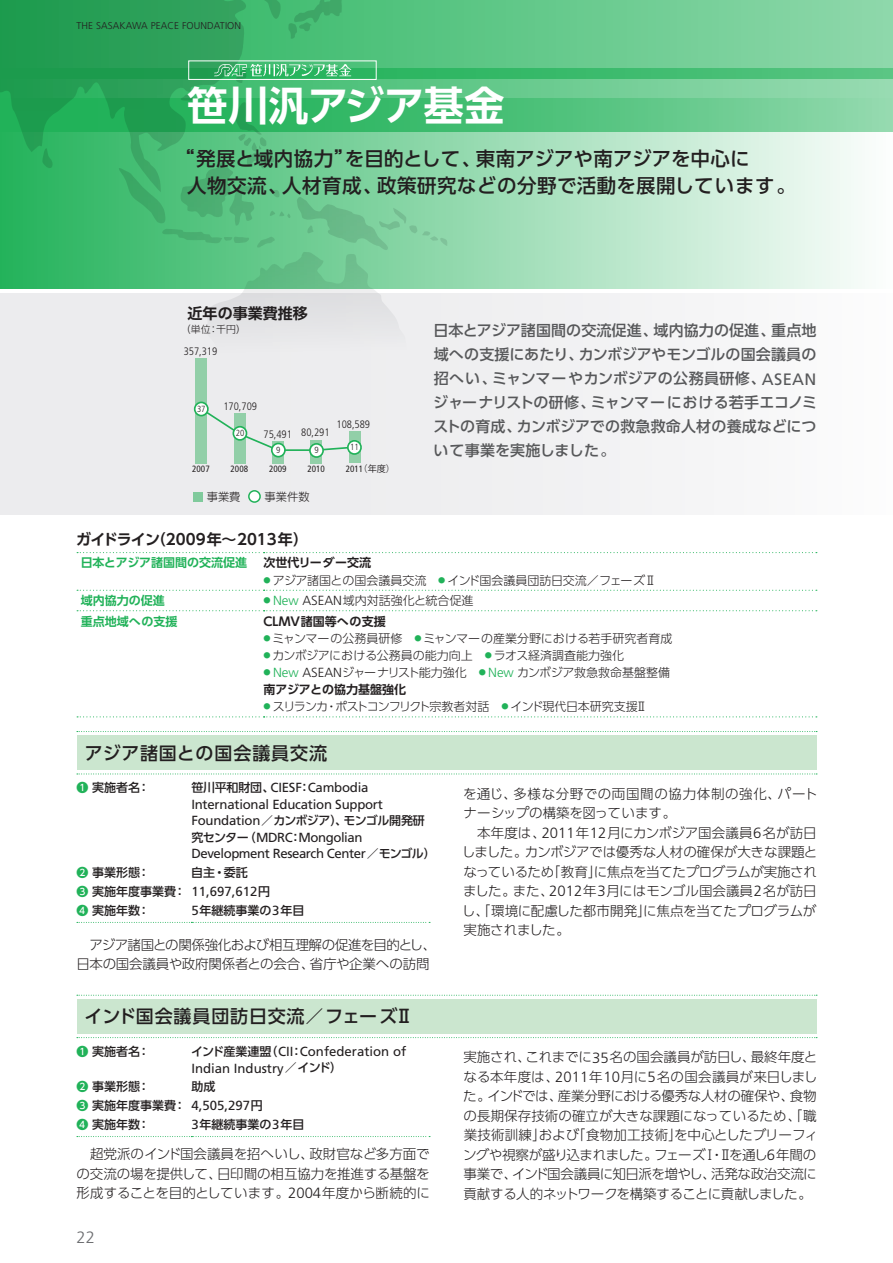
<style>
.page{position:relative;width:893px;height:1263px;background:#fff}
.page>*{position:absolute;margin:0;border:0;box-sizing:border-box;transform-origin:0 0}
.t1{font:700 40.5px "UD Shin Go Pro De";letter-spacing:-.005em;color:#fff}
.t2{font:500 19.5px/27px "UD Shin Go Pro";letter-spacing:.02em;color:#231f20}
.t3{font:500 18px "UD Shin Go Pro";letter-spacing:.05em;color:#231f20}
.t4{font:300 16.5px "Frutiger";color:#6c6d70}
.t5{font:500 15px/24px "UD Shin Go Pro";letter-spacing:.01em;color:#57585a;text-align:justify}
.t6{font:700 15px "UD Shin Go Pro De";color:#231f20}
.t7{font:300 13.5px/19.5px "UD Shin Go Pro";letter-spacing:-.015em;color:#231f20}
.t8{font:300 13.5px/19.5px "UD Shin Go Pro";letter-spacing:.04em;color:#231f20}
.t9{font:13.2px/16.5px "Frutiger";letter-spacing:-.02em;color:#231f20}
.t10{font:13.2px/16.5px "Frutiger";color:#231f20}
.t11{font:300 12px "UD Shin Go Pro";color:#231f20}
.t12{font:500 12px/18.8px "UD Shin Go Pro";color:#231f20}
.t13{font:300 12px "UD Shin Go Pro";letter-spacing:-.07em;color:#231f20}
.t14{font:700 12px "UD Shin Go Pro De";color:#231f20}
.t15{font:700 12px "UD Shin Go Pro De";color:#21b259}
.t16{font:500 12px "UD Shin Go Pro";letter-spacing:-.045em;color:#231f20}
.t17{font:300 11.25px "UD Shin Go Pro";color:#231f20}
.t18{font:300 condensed 10.8px "Frutiger";color:#231f20}
.t19{font:300 9.9px "Frutiger";letter-spacing:.01em;color:#231f20}
.t20{font:300 9.9px "UD Shin Go Pro";color:#231f20}
.t21{font:condensed 9.15px "Frutiger";color:#231f20}
.t22{font:300 condensed 8.85px "Frutiger";color:#231f20}
.s1{font-family:"Frutiger";font-weight:400;font-size:16.5px}
.s2{font-family:"Koz Go Pro";font-stretch:normal}
.s3{font-family:"Frutiger";font-size:13.2px;color:#21b259}
.s4{font-family:"Frutiger";font-size:13.2px}
.s5{color:#21b259}
.s6{font-family:"UD Shin Go Pro";font-weight:500;font-size:12px}
.s7{font-family:"Frutiger";font-weight:400;font-size:13.2px}
.s8{font-family:"UD Shin Go Pro";font-weight:500;font-size:12px;color:#21b259}
.s9{font-family:"Frutiger";font-size:14.85px}
</style>
<div class="page">
<div style="left:0;top:293px;width:893px;height:221px;background:#ececee"></div>
<div style="left:196px;top:358px;width:11px;height:105px;background:#92cfa8"></div>
<div style="left:234px;top:413px;width:11px;height:50px;background:#92cfa8"></div>
<svg style="left:272px;top:441px;width:12px;height:22px"></svg>
<div style="left:311px;top:440px;width:11px;height:23px;background:#92cfa8"></div>
<div style="left:349px;top:431px;width:11px;height:32px;background:#92cfa8"></div>
<svg style="left:199px;top:412px;width:81px;height:40px"></svg>
<hr style="left:278px;top:449px;width:38px;height:2px;background:#21b259">
<svg style="left:322px;top:445px;width:26px;height:6px"></svg>
<div style="left:309px;top:443px;width:15px;height:15px;background:#fff;border:2px solid #21b259;border-radius:50%"></div>
<div style="left:271px;top:443px;width:15px;height:14px;background:#fff;border:2px solid #21b259;border-radius:50%"></div>
<div style="left:233px;top:426px;width:14px;height:15px;background:#fff;border:2px solid #21b259;border-radius:50%"></div>
<div style="left:194px;top:402px;width:15px;height:14px;background:#fff;border:2px solid #21b259;border-radius:50%"></div>
<div style="left:347px;top:440px;width:15px;height:15px;background:#fff;border:2px solid #21b259;border-radius:50%"></div>
<div style="left:193px;top:492px;width:10px;height:9px;background:#80ca9c"></div>
<div style="left:248px;top:490px;width:13px;height:13px;background:#fff;border:2px solid #21b259;border-radius:50%"></div>
<svg style="left:456px;top:79px;width:437px;height:20px"></svg>
<svg style="left:456px;top:0;width:437px;height:79px"></svg>
<svg style="left:456px;top:99px;width:437px;height:190px"></svg>
<svg style="left:77px;top:552px;width:740px;height:1px"></svg>
<svg style="left:77px;top:590px;width:740px;height:1px"></svg>
<svg style="left:77px;top:610px;width:740px;height:1px"></svg>
<svg style="left:77px;top:716px;width:740px;height:1px"></svg>
<div style="left:77px;top:736px;width:739px;height:34px;background:#cbe6cf"></div>
<svg style="left:77px;top:731px;width:740px;height:1px"></svg>
<svg style="left:77px;top:774px;width:740px;height:1px"></svg>
<svg style="left:77px;top:922px;width:353px;height:1px"></svg>
<div style="left:77px;top:999px;width:739px;height:34px;background:#cbe6cf"></div>
<svg style="left:77px;top:995px;width:740px;height:1px"></svg>
<svg style="left:77px;top:1037px;width:740px;height:1px"></svg>
<svg style="left:77px;top:1136px;width:353px;height:1px"></svg>
<svg style="left:0;top:0;width:456px;height:289px"></svg>
<svg style="left:41px;top:147px;width:12px;height:22px"></svg>
<svg style="left:288px;top:0;width:58px;height:39px"></svg>
<svg style="left:235px;top:80px;width:12px;height:3px"></svg>
<svg style="left:116px;top:94px;width:332px;height:291px"></svg>
<img style="left:190px;top:63px;width:184px;height:15px">
<div style="left:188px;top:61px;width:188px;height:19px;border:1px solid #fff"></div>
<p class="t19" style="left:77px;top:20px;width:166px">THE SASAKAWA PEACE FOUNDATION</p>
<h1 class="t1" style="left:187px;top:72px;width:319px">笹川汎アジア基金</h1>
<h2 class="t2" style="left:187px;top:145px;width:610px;text-indent:-12px">“発展と域内協力”を目的として、東南アジアや南アジアを中心に<br>人物交流、人材育成、政策研究などの分野で活動を展開しています。</h2>
<p class="t6" style="left:188px;top:301px;width:122px">近年の事業費推移</p>
<p class="t20" style="left:181px;top:321px;width:67px">（単位：千円）</p>
<p class="t18" style="left:184px;top:345px;width:35px">357,319</p>
<p class="t22" style="left:197px;top:404px;width:10px">37</p>
<p class="t18" style="left:223px;top:400px;width:35px">170,709</p>
<p class="t22" style="left:236px;top:428px;width:10px">20</p>
<p class="t18" style="left:263px;top:428px;width:30px">75,491</p>
<p class="t18" style="left:301px;top:426px;width:30px">80,291</p>
<p class="t18" style="left:336px;top:418px;width:35px">108,589</p>
<p class="t5" style="left:433px;top:318px;width:385px">日本とアジア諸国間の交流促進、域内協力の促進、重点地域への支援にあたり、カンボジアやモンゴルの国会議員の招へい、ミャンマーやカンボジアの公務員研修、<span class="s1">ASEAN</span>ジャーナリストの研修、ミャンマーにおける若手エコノミストの育成、カンボジアでの救急救命人材の養成などにつ</p>
<p class="t22" style="left:276px;top:445px;width:6px">9</p>
<p class="t22" style="left:314px;top:445px;width:6px">9</p>
<p class="t5" style="left:434px;top:438px;width:183px">いて事業を実施しました。</p>
<p class="t22" style="left:350px;top:442px;width:10px">11</p>
<p class="t21" style="left:192px;top:464px;width:19px">2007</p>
<p class="t21" style="left:231px;top:464px;width:19px">2008</p>
<p class="t21" style="left:269px;top:464px;width:19px">2009</p>
<p class="t21" style="left:307px;top:464px;width:19px">2010</p>
<p class="t21" style="left:346px;top:464px;width:51px">2011<span class="s2">（年度）</span></p>
<p class="t17" style="left:207px;top:488px;width:35px">事業費</p>
<p class="t17" style="left:265px;top:488px;width:46px">事業件数</p>
<p class="t6" style="left:76px;top:527px;width:234px">ガイドライン（2009年～2013年）</p>
<p class="t15" style="left:81px;top:553px;width:168px">日本とアジア諸国間の交流促進</p>
<p class="t14" style="left:264px;top:553px;width:109px">次世代リーダー交流</p>
<p class="t11" style="left:264px;top:570px;width:394px"><sup>●</sup> アジア諸国との国会議員交流 <sup>●</sup> インド国会議員団訪日交流／フェーズⅡ</p>
<p class="t15" style="left:81px;top:591px;width:86px">域内協力の促進</p>
<p class="t11" style="left:264px;top:591px;width:211px"><sup>●</sup> <span class="s3">New</span> <span class="s4">ASEAN</span>域内対話強化と統合促進</p>
<p class="t15" style="left:81px;top:611px;width:98px">重点地域への支援</p>
<p class="t14" style="left:264px;top:611px;width:124px">CLMV諸国等への支援</p>
<p class="t11" style="left:264px;top:628px;width:410px"><sup>●</sup> ミャンマーの公務員研修 <sup>●</sup> ミャンマーの産業分野における若手研究者育成</p>
<p class="t11" style="left:264px;top:645px;width:362px"><sup>●</sup> カンボジアにおける公務員の能力向上 <sup>●</sup> ラオス経済調査能力強化</p>
<p class="t11" style="left:264px;top:663px;width:408px"><sup>●</sup> <span class="s3">New</span> <span class="s4">ASEAN</span>ジャーナリスト能力強化 <sup>●</sup> <span class="s3">New</span> カンボジア救急救命基盤整備</p>
<p class="t14" style="left:264px;top:680px;width:144px">南アジアとの協力基盤強化</p>
<p class="t13" style="left:264px;top:697px;width:385px"><sup>●</sup> スリランカ・ポストコンフリクト宗教者対話 <sup>●</sup> インド現代日本研究支援Ⅱ</p>
<h3 class="t3" style="left:85px;top:738px;width:244px">アジア諸国との国会議員交流</h3>
<p class="t12" style="left:77px;top:778px;width:75px"><span class="s5">❶</span> 実施者名：</p>
<p class="t9" style="left:191px;top:779px;width:193px"><span class="s6">笹川平和財団、</span>CIESF<span class="s6">：</span>Cambodia<br>International Education Support</p>
<p class="t16" style="left:191px;top:811px;width:235px"><span class="s7">Foundation</span>／カンボジア）、モンゴル開発研</p>
<p class="t9" style="left:191px;top:829px;width:246px"><span class="s6">究センター（</span>MDRC<span class="s6">：</span>Mongolian<br>Development Research Center<span class="s6">／モンゴル）</span></p>
<p class="t12" style="left:77px;top:863px;width:75px"><span class="s5">❷</span> 事業形態：</p>
<p class="t12" style="left:191px;top:863px;width:58px">自主・委託</p>
<p class="t9" style="left:77px;top:883px;width:195px"><span class="s8">❸</span> <span class="s6">実施年度事業費：</span> 11,697,612<span class="s6">円</span></p>
<p class="t12" style="left:77px;top:900px;width:75px"><span class="s5">❹</span> 実施年数：</p>
<p class="t12" style="left:191px;top:900px;width:115px"><span class="s7">5</span>年継続事業の<span class="s7">3</span>年目</p>
<p class="t7" style="left:76px;top:934px;width:361px;text-indent:13px">アジア諸国との関係強化および相互理解の促進を目的とし、日本の国会議員や政府関係者との会合、省庁や企業への訪問</p>
<h3 class="t3" style="left:85px;top:1002px;width:330px">インド国会議員団訪日交流／フェーズⅡ</h3>
<p class="t12" style="left:77px;top:1041px;width:75px"><span class="s5">❶</span> 実施者名：</p>
<p class="t10" style="left:191px;top:1043px;width:217px"><span class="s6">インド産業連盟（</span>CII<span class="s6">：</span>Confederation of<br>Indian Industry<span class="s6">／インド）</span></p>
<p class="t12" style="left:77px;top:1077px;width:75px"><span class="s5">❷</span> 事業形態：</p>
<p class="t12" style="left:77px;top:1077px;width:188px;text-indent:115px">助成<br><span class="s5">❸</span> 実施年度事業費： <span class="s7">4,505,297</span>円<br><span class="s5">❹</span> 実施年数：</p>
<p class="t12" style="left:191px;top:1114px;width:115px"><span class="s7">3</span>年継続事業の<span class="s7">3</span>年目</p>
<p class="t7" style="left:76px;top:1144px;width:355px;text-align:justify;text-indent:14px">超党派のインド国会議員を招へいし、政財官など多方面での交流の場を提供して、日印間の相互協力を推進する基盤を形成することを目的としています。<span class="s9">2004</span>年度から断続的に</p>
<p class="t4" style="left:77px;top:1228px;width:20px">22</p>
<p class="t8" style="left:463px;top:783px;width:356px">を通じ、多様な分野での両国間の協力体制の強化、パートナーシップの構築を図っています。</p>
<p class="t7" style="left:462px;top:822px;width:357px;text-align:justify;text-indent:15px">本年度は、<span class="s9">2011</span>年<span class="s9">12</span>月にカンボジア国会議員<span class="s9">6</span>名が訪日しました。カンボジアでは優秀な人材の確保が大きな課題となっているため「教育」に焦点を当てたプログラムが実施されました。また、<span class="s9">2012</span>年<span class="s9">3</span>月にはモンゴル国会議員<span class="s9">2</span>名が訪日し、「環境に配慮した都市開発」に焦点を当てたプログラムが実施されました。</p>
<p class="t7" style="left:463px;top:1047px;width:357px">実施され、これまでに<span class="s9">35</span>名の国会議員が訪日し、最終年度となる本年度は、<span class="s9">2011</span>年<span class="s9">10</span>月に<span class="s9">5</span>名の国会議員が来日しました。インドでは、産業分野における優秀な人材の確保や、食物の長期保存技術の確立が大きな課題になっているため、「職業技術訓練」および「食物加工技術」を中心としたブリーフィングや視察が盛り込まれました。フェーズⅠ・Ⅱを通し<span class="s9">6</span>年間の事業で、インド国会議員に知日派を増やし、活発な政治交流に貢献する人的ネットワークを構築することに貢献しました。</p>
</div>
